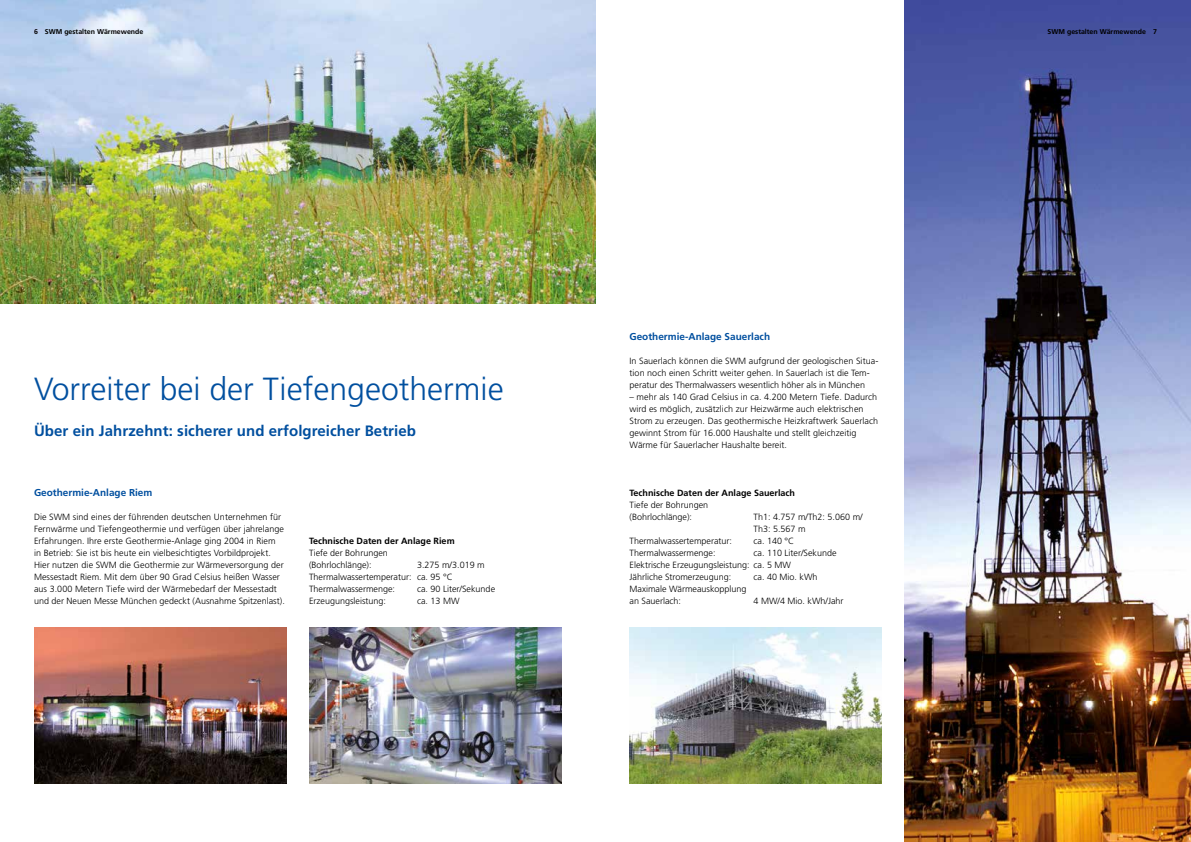
<style>
.page{position:relative;width:1191px;height:842px;background:#fff}
.page>*{position:absolute;margin:0;border:0;box-sizing:border-box;transform-origin:0 0}
.t1{font:300 32px "Frutiger LT";color:#004f9f}
.t2{font:700 15px "Frutiger LT";letter-spacing:.005em;color:#004f9f}
.t3{font:700 10px "Frutiger LT";color:#004f9f}
.t4{font:300 9px/12px "Frutiger LT";letter-spacing:.005em;color:#000}
.t5{font:700 9px "Frutiger LT";color:#000}
.t6{font:700 7px "Frutiger LT";color:#000}
</style>
<div class="page">
<img style="left:629px;top:628px;width:253px;height:156px">
<img style="left:904px;top:0;width:287px;height:842px">
<img style="left:0;top:0;width:595px;height:304px">
<img style="left:34px;top:628px;width:252px;height:156px">
<img style="left:309px;top:628px;width:252px;height:156px">
<p class="t6" style="left:34px;top:27px;width:111px">6 SWM gestalten Wärmewende</p>
<h1 class="t1" style="left:34px;top:371px;width:471px">Vorreiter bei der Tiefengeothermie</h1>
<h2 class="t2" style="left:34px;top:422px;width:383px">Über ein Jahrzehnt: sicherer und erfolgreicher Betrieb</h2>
<p class="t3" style="left:34px;top:487px;width:120px">Geothermie-Anlage Riem</p>
<p class="t4" style="left:34px;top:511px;width:252px">Die SWM sind eines der führenden deutschen Unternehmen für Fernwärme und Tiefengeothermie und verfügen über jahrelange Erfahrungen. Ihre erste Geothermie-Anlage ging 2004 in Riem in Betrieb: Sie ist bis heute ein vielbesichtigtes Vorbildprojekt.<br>Hier nutzen die SWM die Geothermie zur Wärmeversorgung der Messestadt Riem. Mit dem über 90 Grad Celsius heißen Wasser aus 3.000 Metern Tiefe wird der Wärmebedarf der Messestadt und der Neuen Messe München gedeckt (Ausnahme Spitzenlast).</p>
<p class="t5" style="left:309px;top:535px;width:147px">Technische Daten der Anlage Riem</p>
<p class="t4" style="left:309px;top:547px;width:80px">Tiefe der Bohrungen (Bohrlochlänge):</p>
<p class="t4" style="left:309px;top:559px;width:177px;text-indent:108px">3.275 m/3.019 m<br>Thermalwassertemperatur: ca. 95 °C<br>Thermalwassermenge:</p>
<p class="t4" style="left:417px;top:583px;width:80px">ca. 90 Liter/Sekunde</p>
<p class="t4" style="left:309px;top:595px;width:79px">Erzeugungsleistung:</p>
<p class="t4" style="left:417px;top:595px;width:44px">ca. 13 MW</p>
<p class="t3" style="left:629px;top:331px;width:142px">Geothermie-Anlage Sauerlach</p>
<p class="t4" style="left:629px;top:355px;width:250px">In Sauerlach können die SWM aufgrund der geologischen Situa&shy;tion noch einen Schritt weiter gehen. In Sauerlach ist die Tem&shy;peratur des Thermalwassers wesentlich höher als in München</p>
<p class="t4" style="left:629px;top:391px;width:250px">– mehr als 140 Grad Celsius in ca. 4.200 Metern Tiefe. Dadurch wird es möglich, zusätzlich zur Heizwärme auch elektrischen Strom zu erzeugen. Das geothermische Heizkraftwerk Sauerlach gewinnt Strom für 16.000 Haushalte und stellt gleichzeitig Wärme für Sauerlacher Haushalte bereit.</p>
<p class="t5" style="left:629px;top:487px;width:167px">Technische Daten der Anlage Sauerlach</p>
<p class="t4" style="left:629px;top:499px;width:80px">Tiefe der Bohrungen (Bohrlochlänge):</p>
<p class="t4" style="left:753px;top:511px;width:111px">Th1: 4.757 m/Th2: 5.060 m/<br>Th3: 5.567 m</p>
<p class="t4" style="left:629px;top:535px;width:104px">Thermalwassertemperatur:</p>
<p class="t4" style="left:753px;top:535px;width:42px">ca. 140 °C</p>
<p class="t4" style="left:629px;top:547px;width:88px">Thermalwassermenge:</p>
<p class="t4" style="left:629px;top:547px;width:209px;text-indent:124px">ca. 110 Liter/Sekunde<br>Elektrische Erzeugungsleistung: ca. 5 MW<br>Jährliche Stromerzeugung:</p>
<p class="t4" style="left:753px;top:571px;width:66px">ca. 40 Mio. kWh</p>
<p class="t4" style="left:629px;top:583px;width:119px">Maximale Wärmeauskopplung an Sauerlach:</p>
<p class="t4" style="left:753px;top:595px;width:92px">4 MW/4 Mio. kWh/Jahr</p>
<p class="t6" style="left:1047px;top:27px;width:111px">SWM gestalten Wärmewende 7</p>
</div>
